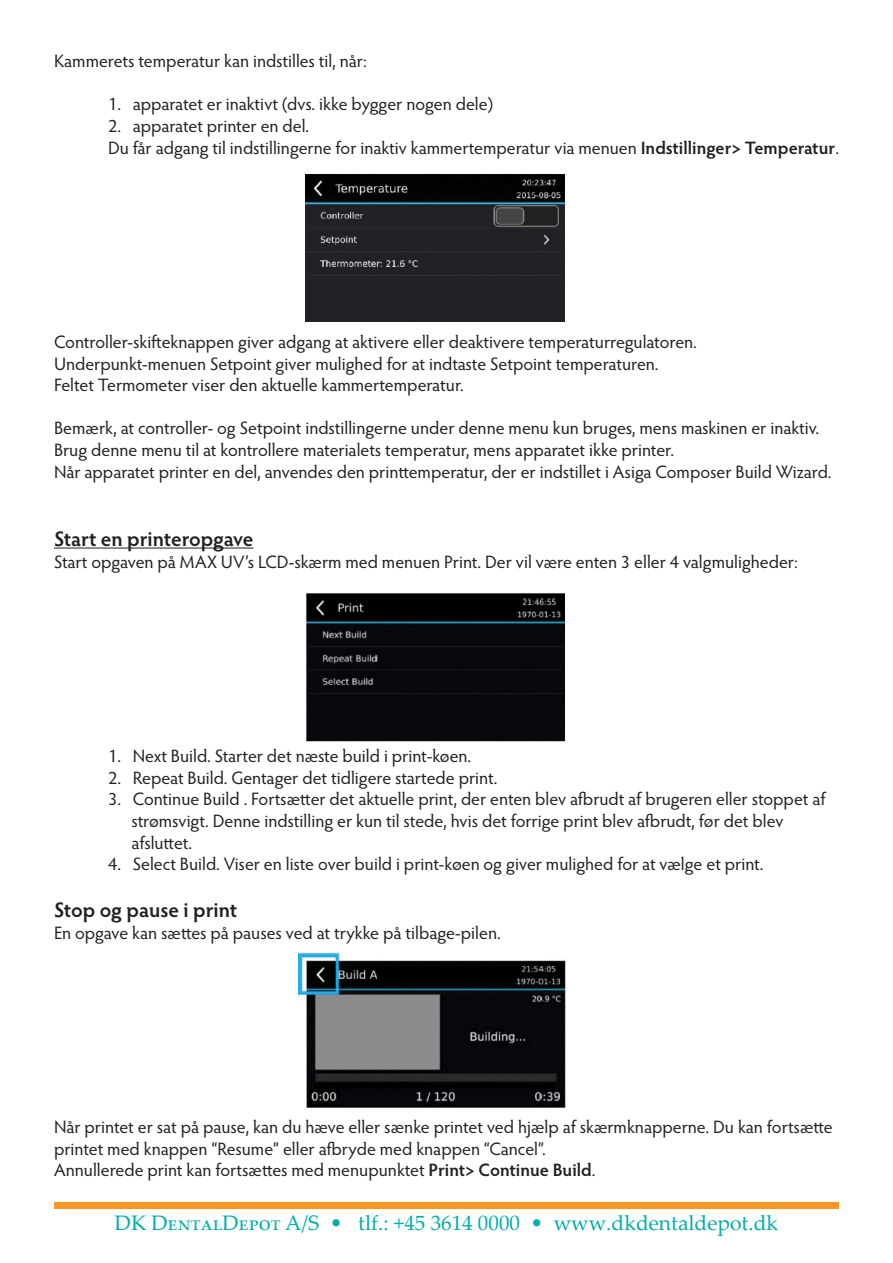
<style>
.page{position:relative;width:893px;height:1263px;background:#fff}
.page>*{position:absolute;margin:0;border:0;box-sizing:border-box;transform-origin:0 0}
.t1{font:21px "Palatino Linotype";color:#00ada8}
.t2{font:600 21px "Hypatia Sans Pro";letter-spacing:-.005em;color:#231f20}
.t3{font:18px/21.6px "Hypatia Sans Pro";letter-spacing:-.005em;color:#231f20}
.s1{font-weight:600}
</style>
<div class="page">
<div style="left:54px;top:1202px;width:785px;height:7px;background:#f79727"></div>
<img style="left:306px;top:174px;width:259px;height:148px">
<img style="left:307px;top:593px;width:258px;height:148px">
<img style="left:298px;top:951px;width:267px;height:156px">
<hr style="left:54px;top:547px;width:200px;height:1px;background:#231f20">
<p class="t3" style="left:54px;top:50px;width:314px">Kammerets temperatur kan indstilles til, når:</p>
<p class="t3" style="left:108px;top:93px;width:386px">1. apparatet er inaktivt (dvs. ikke bygger nogen dele)</p>
<p class="t3" style="left:108px;top:115px;width:203px">2. apparatet printer en del.</p>
<p class="t3" style="left:108px;top:136px;width:732px">Du får adgang til indstillingerne for inaktiv kammertemperatur via menuen <span class="s1">Indstillinger&gt; Temperatur</span>.</p>
<p class="t3" style="left:54px;top:331px;width:644px">Controller-skifteknappen giver adgang at aktivere eller deaktivere temperaturregulatoren.</p>
<p class="t3" style="left:54px;top:352px;width:606px">Underpunkt-menuen Setpoint giver mulighed for at indtaste Setpoint temperaturen.</p>
<p class="t3" style="left:54px;top:374px;width:411px">Feltet Termometer viser den aktuelle kammertemperatur.</p>
<p class="t3" style="left:54px;top:417px;width:767px">Bemærk, at controller- og Setpoint indstillingerne under denne menu kun bruges, mens maskinen er inaktiv.<br>Brug denne menu til at kontrollere materialets temperatur, mens apparatet ikke printer.</p>
<p class="t3" style="left:54px;top:460px;width:779px">Når apparatet printer en del, anvendes den printtemperatur, der er indstillet i Asiga Composer Build Wizard.</p>
<p class="t2" style="left:54px;top:524px;width:201px">Start en printeropgave</p>
<p class="t3" style="left:54px;top:550px;width:745px">Start opgaven på MAX UV’s LCD-skærm med menuen Print. Der vil være enten 3 eller 4 valgmuligheder:</p>
<p class="t3" style="left:108px;top:745px;width:365px">1. Next Build. Starter det næste build i print-køen.</p>
<p class="t3" style="left:108px;top:766px;width:391px">2. Repeat Build. Gentager det tidligere startede print.</p>
<p class="t3" style="left:131px;top:788px;width:696px;text-indent:-23px">3. Continue Build . Fortsætter det aktuelle print, der enten blev afbrudt af brugeren eller stoppet af strømsvigt. Denne indstilling er kun til stede, hvis det forrige print blev afbrudt, før det blev</p>
<p class="t3" style="left:131px;top:831px;width:62px">afsluttet.</p>
<p class="t3" style="left:108px;top:853px;width:657px">4. Select Build. Viser en liste over build i print-køen og giver mulighed for at vælge et print.</p>
<p class="t2" style="left:54px;top:895px;width:185px">Stop og pause i print</p>
<p class="t3" style="left:54px;top:921px;width:448px">En opgave kan sættes på pauses ved at trykke på tilbage-pilen.</p>
<p class="t3" style="left:54px;top:1115px;width:780px">Når printet er sat på pause, kan du hæve eller sænke printet ved hjælp af skærmknapperne. Du kan fortsætte printet med knappen “Resume” eller afbryde med knappen “Cancel”.</p>
<p class="t3" style="left:54px;top:1159px;width:543px">Annullerede print kan fortsættes med menupunktet <span class="s1">Print&gt; Continue Build</span>.</p>
<p class="t1" style="left:115px;top:1208px;width:665px">DK DentalDepot A/S • tlf.: +45 3614 0000 • www.dkdentaldepot.dk</p>
</div>
